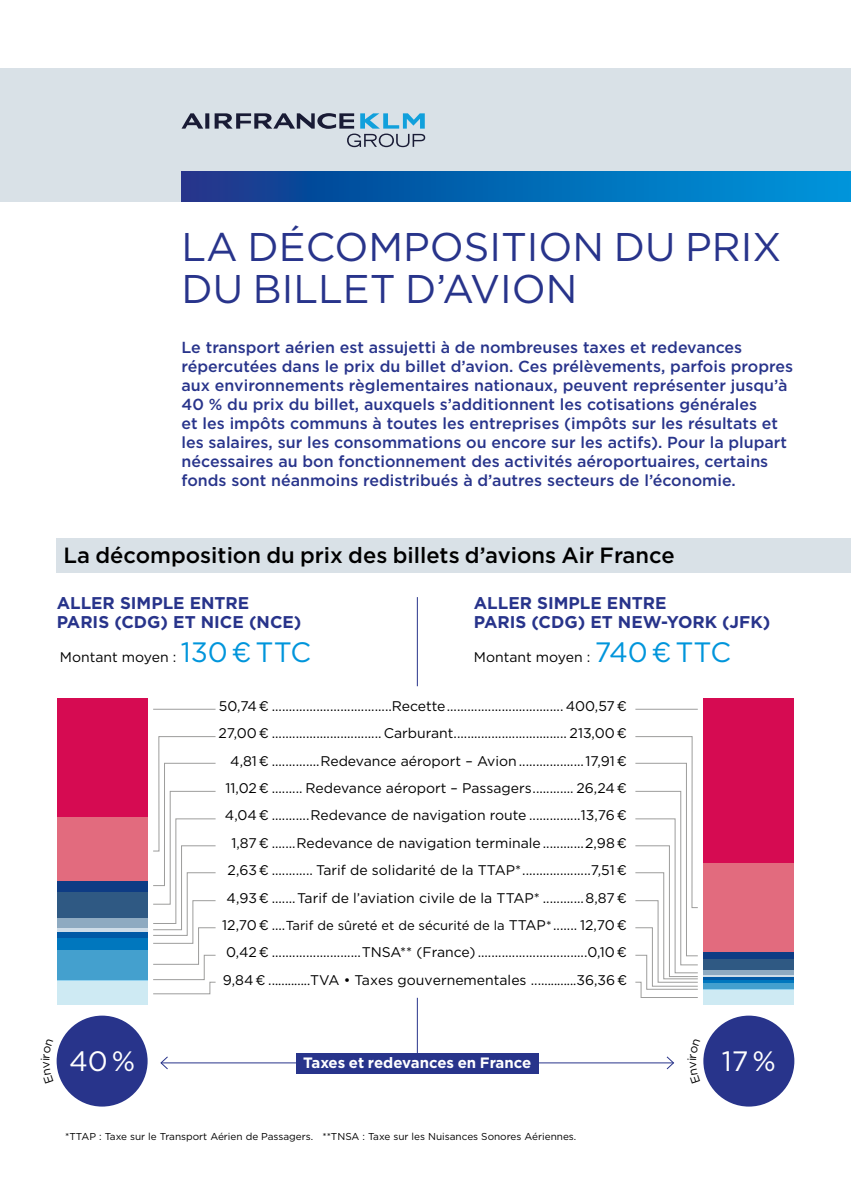
<style>
.page{position:relative;width:851px;height:1191px;background:#fff}
.page>*{position:absolute;margin:0;border:0;box-sizing:border-box;transform-origin:0 0}
.t1{font:40px/42px "Gotham";color:#28348b}
.t2{font:28px "Gotham";color:#fff}
.t3{font:500 22px "Gotham";color:#000}
.t4{font:700 17px/19px "Gotham";color:#28348b}
.t5{font:500 16px/19px "Gotham";color:#28348b}
.t6{font:700 15px "Gotham";color:#fff}
.t7{font:14px/27.4px "Gotham";color:#000;text-align:right}
.t8{font:13px "Gotham";color:#000}
.t9{font:10px "Gotham";color:#000}
.s1{font-size:28px;color:#0095db}
.s2{font-size:14px}
.s3{font-family:"Minion Pro"}
</style>
<div class="page">
<div style="left:0;top:68px;width:850px;height:133px;background:#d9e1e7"></div>
<svg style="left:181px;top:171px;width:669px;height:30px"></svg>
<svg style="left:181px;top:113px;width:244px;height:34px"></svg>
<hr style="left:503px;top:1062px;width:170px;height:1px;background:#28348b">
<svg style="left:666px;top:1056px;width:8px;height:13px"></svg>
<hr style="left:417px;top:597px;width:1px;height:89px;background:#28348b">
<hr style="left:417px;top:997px;width:1px;height:59px;background:#28348b">
<div style="left:57px;top:698px;width:90px;height:119px;background:#d60b52"></div>
<div style="left:57px;top:817px;width:90px;height:64px;background:#e26b7e"></div>
<div style="left:57px;top:881px;width:90px;height:11px;background:#0e3c84"></div>
<div style="left:57px;top:892px;width:90px;height:26px;background:#2f5983"></div>
<div style="left:57px;top:918px;width:90px;height:10px;background:#8eaac1"></div>
<hr style="left:57px;top:928px;width:90px;height:4px;background:#cedce8">
<div style="left:57px;top:932px;width:90px;height:6px;background:#0059a6"></div>
<div style="left:57px;top:938px;width:90px;height:12px;background:#0077be"></div>
<div style="left:57px;top:950px;width:90px;height:30px;background:#44a0ce"></div>
<hr style="left:57px;top:980px;width:90px;height:1px;background:#93d2ef">
<div style="left:57px;top:981px;width:90px;height:23px;background:#ceeaf3"></div>
<div style="left:703px;top:698px;width:91px;height:165px;background:#d60b52"></div>
<div style="left:703px;top:863px;width:91px;height:88px;background:#e26b7e"></div>
<div style="left:703px;top:951px;width:91px;height:8px;background:#0e3c84"></div>
<div style="left:703px;top:959px;width:91px;height:11px;background:#2f5983"></div>
<div style="left:703px;top:970px;width:91px;height:5px;background:#8eaac1"></div>
<hr style="left:703px;top:975px;width:91px;height:2px;background:#cedce8">
<hr style="left:703px;top:977px;width:91px;height:3px;background:#0059a6">
<hr style="left:703px;top:980px;width:91px;height:3px;background:#0077be">
<div style="left:703px;top:983px;width:91px;height:6px;background:#44a0ce"></div>
<div style="left:703px;top:989px;width:91px;height:15px;background:#ceeaf3"></div>
<hr style="left:703px;top:989px;width:91px;height:1px;background:#93d2ef">
<hr style="left:153px;top:709px;width:62px;height:1px;background:#9d9d9c">
<hr style="left:635px;top:709px;width:62px;height:1px;background:#9d9d9c">
<svg style="left:153px;top:736px;width:63px;height:258px"></svg>
<svg style="left:635px;top:736px;width:63px;height:262px"></svg>
<div style="left:57px;top:1015px;width:91px;height:91px;background:#28348b;border-radius:50%"></div>
<div style="left:703px;top:1015px;width:91px;height:91px;background:#28348b;border-radius:50%"></div>
<hr style="left:161px;top:1062px;width:170px;height:1px;background:#28348b">
<svg style="left:160px;top:1056px;width:8px;height:13px"></svg>
<div style="left:57px;top:538px;width:793px;height:34px;background:#d9e1e7"></div>
<div style="left:296px;top:1053px;width:242px;height:20px;background:#28348b"></div>
<h1 class="t1" style="left:181px;top:224px;width:601px">LA DÉCOMPOSITION DU PRIX<br>DU BILLET D’AVION</h1>
<p class="t5" style="left:181px;top:338px;width:613px">Le transport aérien est assujetti à de nombreuses taxes et redevances répercutées dans le prix du billet d’avion. Ces prélèvements, parfois propres aux environnements règlementaires nationaux, peuvent représenter jusqu’à 40 % du prix du billet, auxquels s’additionnent les cotisations générales<br>et les impôts communs à toutes les entreprises (impôts sur les résultats et les salaires, sur les consommations ou encore sur les actifs). Pour la plupart nécessaires au bon fonctionnement des activités aéroportuaires, certains fonds sont néanmoins redistribués à d’autres secteurs de l’économie.</p>
<h3 class="t3" style="left:63px;top:541px;width:612px">La décomposition du prix des billets d’avions Air France</h3>
<p class="t4" style="left:57px;top:593px;width:246px">ALLER SIMPLE ENTRE<br>PARIS (CDG) ET NICE (NCE)</p>
<p class="t4" style="left:474px;top:593px;width:298px">ALLER SIMPLE ENTRE<br>PARIS (CDG) ET NEW-YORK (JFK)</p>
<p class="t7" style="left:60px;top:643px;width:253px">Montant moyen : <span class="s1">130 € TTC</span></p>
<p class="t7" style="left:474px;top:643px;width:259px">Montant moyen : <span class="s1">740 € TTC</span></p>
<p class="t7" style="left:218px;top:692px;width:409px">50,74 € ...................................Recette.................................. 400,57 € 27,00 € ................................ Carburant................................. 213,00 € 4,81 € ..............Redevance aéroport – Avion...................17,91 € 11,02 € ......... Redevance aéroport – Passagers............ 26,24 € 4,04 € ...........Redevance de navigation route ...............13,76 € 1,87 € .......Redevance de navigation terminale............2,98 € 2,63 € ............ Tarif de solidarité de la TTAP*....................7,51 € 4,93 € .......Tarif de l’aviation civile de la TTAP* ............8,87 €</p>
<p class="t8" style="left:222px;top:917px;width:406px"><span class="s2">12,70 € ....</span>Tarif de sûreté et de sécurité de la <span class="s2">TTAP</span>* <span class="s2">....... 12,70 €</span></p>
<p class="t7" style="left:223px;top:938px;width:406px;text-align:left">0,42 € ..........................TNSA** (France) ................................0,10 €<br>9,84 € ..<span class="s3">...........</span>TVA • Taxes gouvernementales ....<span class="s3">..........</span>36,36 €</p>
<h2 class="t2" style="left:69px;top:1043px;width:67px">40 %</h2>
<p class="t6" style="left:303px;top:1053px;width:229px">Taxes et redevances en France</p>
<h2 class="t2" style="left:721px;top:1043px;width:55px">17 %</h2>
<p class="t9" style="left:65px;top:1129px;width:512px">*TTAP : Taxe sur le Transport Aérien de Passagers. **TNSA : Taxe sur les Nuisances Sonores Aériennes.</p>
</div>
